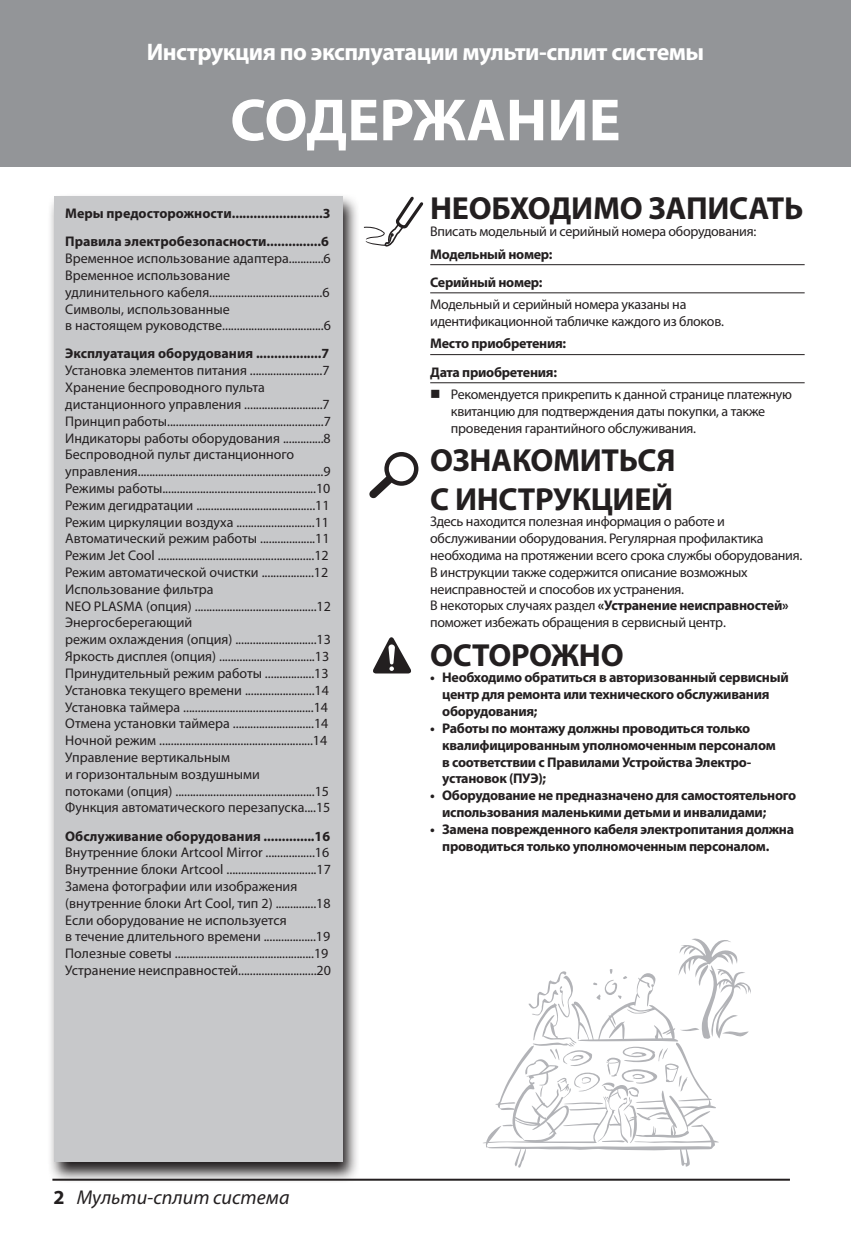
<style>
.page{position:relative;width:851px;height:1248px;background:#fff}
.page>*{position:absolute;margin:0;border:0;box-sizing:border-box;transform-origin:0 0}
.t1{font:700 60px "Myriad Pro";color:#fff}
.t2{font:700 32px/38.4px "Myriad Pro";letter-spacing:-.01em;color:#231f20}
.t3{font:700 24px "Myriad Pro";letter-spacing:-.02em;color:#fff}
.t4{font:italic 20px "Myriad Pro";color:#231f20}
.t5{font:14px/16.8px "Myriad Pro";color:#231f20}
.t6{font:14px/16.8px "Myriad Pro";letter-spacing:-.02em;color:#231f20}
.t7{font:700 14px/16.8px "Myriad Pro";letter-spacing:-.02em;color:#231f20}
.t8{font:700 14px/28.2px "Myriad Pro";color:#231f20}
.s1{font-weight:700;font-style:normal}
.s2{font-weight:700}
</style>
<div class="page">
<hr style="left:52px;top:1178px;width:737px;height:2px;background:#231f20">
<div style="left:0;top:0;width:850px;height:167px;background:#939598"></div>
<svg style="left:50px;top:196px;width:309px;height:985px"></svg>
<div style="left:54px;top:196px;width:288px;height:965px;background:#c7c8ca"></div>
<hr style="left:430px;top:264px;width:374px;height:1px;background:#231f20">
<hr style="left:430px;top:292px;width:374px;height:1px;background:#231f20">
<hr style="left:430px;top:354px;width:374px;height:1px;background:#231f20">
<hr style="left:430px;top:382px;width:374px;height:1px;background:#231f20">
<svg style="left:364px;top:196px;width:60px;height:50px"></svg>
<svg style="left:369px;top:452px;width:49px;height:46px"></svg>
<svg style="left:373px;top:637px;width:38px;height:36px"></svg>
<svg style="left:483px;top:938px;width:268px;height:229px"></svg>
<h3 class="t3" style="left:147px;top:36px;width:559px">Инструкция по эксплуатации мульти-сплит системы</h3>
<h1 class="t1" style="left:230px;top:81px;width:392px">СОДЕРЖАНИЕ</h1>
<p class="t8" style="left:65px;top:199px;width:267px">Меры предосторожности.........................3<br>Правила электробезопасности...............6</p>
<p class="t5" style="left:65px;top:250px;width:267px">Временное использование адаптера............6<br>Временное использование удлинительного кабеля.......................................6<br>Символы, использованные<br>в настоящем руководстве...................................6</p>
<p class="t8" style="left:65px;top:339px;width:265px">Эксплуатация оборудования ..................7</p>
<p class="t5" style="left:65px;top:362px;width:267px">Установка элементов питания .........................7<br>Хранение беспроводного пульта дистанционного управления ...........................7<br>Принцип работы......................................................7<br>Индикаторы работы оборудования ..............8<br>Беспроводной пульт дистанционного управления................................................................9<br>Режимы работы.....................................................10<br>Режим дегидратации .........................................11<br>Режим циркуляции воздуха ...........................11<br>Автоматический режим работы ...................11<br>Режим Jet Cool ......................................................12<br>Режим автоматической очистки ..................12<br>Использование фильтра<br>NEO PLASMA (опция) ..........................................12<br>Энергосберегающий<br>режим охлаждения (опция) ............................13<br>Яркость дисплея (опция) .................................13<br>Принудительный режим работы .................13<br>Установка текущего времени ........................14<br>Установка таймера .............................................14<br>Отмена установки таймера ............................14<br>Ночной режим .....................................................14<br>Управление вертикальным<br>и горизонтальным воздушными<br>потоками (опция) ................................................15<br>Функция автоматического перезапуска....15</p>
<p class="t8" style="left:65px;top:821px;width:266px">Обслуживание оборудования ..............16</p>
<p class="t5" style="left:65px;top:844px;width:267px">Внутренние блоки Artcool Mirror .................16<br>Внутренние блоки Artcool ...............................17<br>Замена фотографии или изображения (внутренние блоки Art Cool, тип 2) ..............18<br>Если оборудование не используется<br>в течение длительного времени ..................19<br>Полезные советы ................................................19<br>Устранение неисправностей...........................20</p>
<h3 class="t4" style="left:53px;top:1185px;width:237px"><span class="s1">2</span> Мульти-сплит система</h3>
<h2 class="t2" style="left:430px;top:188px;width:374px">НЕОБХОДИМО ЗАПИСАТЬ</h2>
<p class="t6" style="left:430px;top:223px;width:327px">Вписать модельный и серийный номера оборудования:</p>
<p class="t7" style="left:430px;top:239px;width:124px;line-height:28.2px">Модельный номер:<br>Серийный номер:</p>
<p class="t6" style="left:430px;top:296px;width:295px">Модельный и серийный номера указаны на идентификационной табличке каждого из блоков.</p>
<p class="t7" style="left:430px;top:329px;width:137px;line-height:28.2px">Место приобретения:<br>Дата приобретения:</p>
<p class="t6" style="left:451px;top:386px;width:342px">Рекомендуется прикрепить к данной странице платежную квитанцию для подтверждения даты покупки, а также проведения гарантийного обслуживания.</p>
<h2 class="t2" style="left:430px;top:440px;width:247px">ОЗНАКОМИТЬСЯ<br>С ИНСТРУКЦИЕЙ</h2>
<p class="t6" style="left:430px;top:513px;width:373px">Здесь находится полезная информация о работе и обслуживании оборудования. Регулярная профилактика необходима на протяжении всего срока службы оборудования.<br>В инструкции также содержится описание возможных неисправностей и способов их устранения.<br>В некоторых случаях раздел <span class="s2">«Устранение неисправностей» </span>поможет избежать обращения в сервисный центр.</p>
<h2 class="t2" style="left:430px;top:634px;width:195px">ОСТОРОЖНО</h2>
<p class="t7" style="left:442px;top:668px;width:348px;text-indent:-12px">• Необходимо обратиться в авторизованный сервисный центр для ремонта или технического обслуживания оборудования;</p>
<p class="t7" style="left:442px;top:719px;width:335px;text-indent:-12px">• Работы по монтажу должны проводиться только квалифицированным уполномоченным персоналом в соответствии с Правилами Устройства Электро&shy;установок (ПУЭ);</p>
<p class="t7" style="left:442px;top:786px;width:355px;text-indent:-12px">• Оборудование не предназначено для самостоятельного использования маленькими детьми и инвалидами;</p>
<p class="t7" style="left:442px;top:820px;width:353px;text-indent:-12px">• Замена поврежденного кабеля электропитания должна проводиться только уполномоченным персоналом.</p>
</div>
